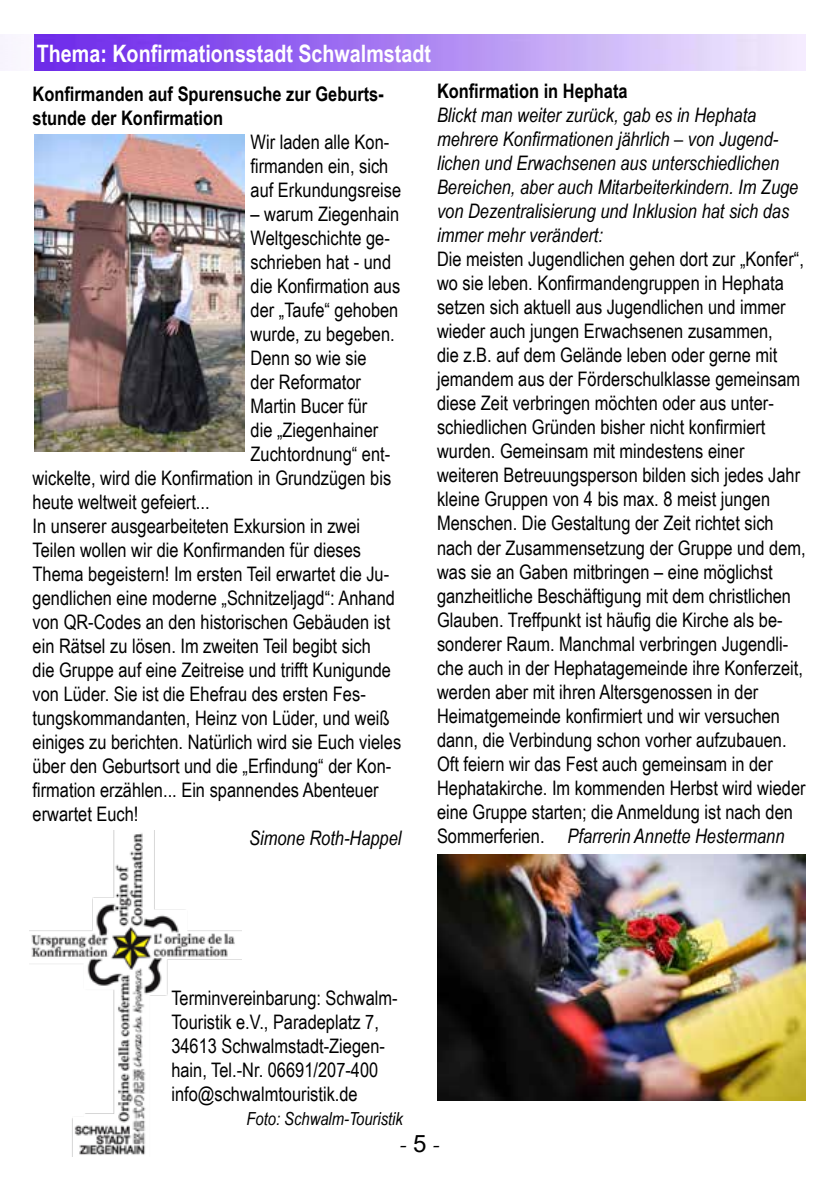
<style>
.page{position:relative;width:840px;height:1191px;background:#fff}
.page>*{position:absolute;margin:0;border:0;box-sizing:border-box;transform-origin:0 0}
.t1{font:700 24px "Arial Narrow";color:#fff}
.t2{font:24px "Minion Pro";color:#000}
.t3{font:20px/24px "Arial Narrow";color:#000}
.t4{font:italic 20px/24px "Arial Narrow";color:#000}
.t5{font:700 20px/24px "Arial Narrow";color:#000}
.t6{font:italic 18px "Arial Narrow";color:#000}
.s1{font-style:italic}
.s2{font-family:"Arial"}
</style>
<div class="page">
<img style="left:34px;top:34px;width:771px;height:37px">
<img style="left:437px;top:855px;width:368px;height:245px">
<img style="left:34px;top:135px;width:211px;height:316px">
<img style="left:29px;top:830px;width:213px;height:327px">
<p class="t1" style="left:37px;top:35px;width:395px">Thema: Konfirmationsstadt Schwalmstadt</p>
<p class="t5" style="left:33px;top:81px;width:352px">Konfirmanden auf Spurensuche zur Geburts&shy;stunde der Konfirmation</p>
<p class="t3" style="left:250px;top:129px;width:152px">Wir laden alle Kon&shy;firmanden ein, sich auf Erkundungsreise</p>
<p class="t3" style="left:250px;top:201px;width:150px">– warum Ziegenhain</p>
<p class="t3" style="left:250px;top:225px;width:141px">Weltgeschichte ge-</p>
<p class="t3" style="left:250px;top:249px;width:142px">schrieben hat - und</p>
<p class="t3" style="left:250px;top:273px;width:151px">die Konfirmation aus</p>
<p class="t3" style="left:250px;top:297px;width:149px">der „Taufe“ gehoben</p>
<p class="t3" style="left:250px;top:321px;width:146px">wurde, zu begeben.</p>
<p class="t3" style="left:250px;top:345px;width:117px">Denn so wie sie</p>
<p class="t3" style="left:250px;top:369px;width:112px">der Reformator</p>
<p class="t3" style="left:250px;top:393px;width:118px">Martin Bucer für</p>
<p class="t3" style="left:250px;top:417px;width:129px">die „Ziegenhainer</p>
<p class="t3" style="left:250px;top:441px;width:141px">Zuchtordnung“ ent-</p>
<p class="t3" style="left:33px;top:465px;width:360px">wickelte, wird die Konfirmation in Grundzügen bis</p>
<p class="t3" style="left:33px;top:489px;width:178px">heute weltweit gefeiert...</p>
<p class="t3" style="left:33px;top:513px;width:329px">In unserer ausgearbeiteten Exkursion in zwei</p>
<p class="t3" style="left:33px;top:537px;width:330px">Teilen wollen wir die Konfirmanden für dieses</p>
<p class="t3" style="left:33px;top:561px;width:358px">Thema begeistern! Im ersten Teil erwartet die Ju-</p>
<p class="t3" style="left:33px;top:585px;width:363px">gendlichen eine moderne „Schnitzeljagd“: Anhand</p>
<p class="t3" style="left:33px;top:609px;width:359px">von QR-Codes an den historischen Gebäuden ist</p>
<p class="t3" style="left:33px;top:633px;width:339px">ein Rätsel zu lösen. Im zweiten Teil begibt sich</p>
<p class="t3" style="left:33px;top:657px;width:360px">die Gruppe auf eine Zeitreise und trifft Kunigunde</p>
<p class="t3" style="left:33px;top:681px;width:334px">von Lüder. Sie ist die Ehefrau des ersten Fes-</p>
<p class="t3" style="left:33px;top:705px;width:358px">tungskommandanten, Heinz von Lüder, und weiß</p>
<p class="t3" style="left:33px;top:729px;width:370px">einiges zu berichten. Natürlich wird sie Euch vieles</p>
<p class="t3" style="left:33px;top:753px;width:360px">über den Geburtsort und die „Erfindung“ der Kon-</p>
<p class="t3" style="left:33px;top:777px;width:347px">firmation erzählen... Ein spannendes Abenteuer</p>
<p class="t3" style="left:33px;top:801px;width:107px">erwartet Euch!</p>
<p class="t4" style="left:249px;top:825px;width:154px">Simone Roth-Happel</p>
<p class="t5" style="left:437px;top:78px;width:192px">Konfirmation in Hephata</p>
<p class="t4" style="left:437px;top:103px;width:362px">Blickt man weiter zurück, gab es in Hephata mehrere Konfirmationen jährlich – von Jugend&shy;lichen und Erwachsenen aus unterschiedlichen Bereichen, aber auch Mitarbeiterkindern. Im Zuge von Dezentralisierung und Inklusion hat sich das immer mehr verändert:</p>
<p class="t3" style="left:437px;top:247px;width:370px">Die meisten Jugendlichen gehen dort zur „Konfer“, wo sie leben. Konfirmandengruppen in Hephata setzen sich aktuell aus Jugendlichen und immer wieder auch jungen Erwachsenen zusammen,<br>die z.B. auf dem Gelände leben oder gerne mit jemandem aus der Förderschulklasse gemeinsam diese Zeit verbringen möchten oder aus unter&shy;schiedlichen Gründen bisher nicht konfirmiert wurden. Gemeinsam mit mindestens einer weiteren Betreuungsperson bilden sich jedes Jahr kleine Gruppen von 4 bis max. 8 meist jungen Menschen. Die Gestaltung der Zeit richtet sich nach der Zusammensetzung der Gruppe und dem, was sie an Gaben mitbringen – eine möglichst ganzheitliche Beschäftigung mit dem christlichen Glauben. Treffpunkt ist häufig die Kirche als be&shy;sonderer Raum. Manchmal verbringen Jugendli&shy;che auch in der Hephatagemeinde ihre Konferzeit, werden aber mit ihren Altersgenossen in der Heimatgemeinde konfirmiert und wir versuchen dann, die Verbindung schon vorher aufzubauen.<br>Oft feiern wir das Fest auch gemeinsam in der Hephatakirche. Im kommenden Herbst wird wieder eine Gruppe starten; die Anmeldung ist nach den Sommerferien. <span class="s1">Pfarrerin Annette Hestermann</span></p>
<p class="t3" style="left:171px;top:985px;width:228px">Terminvereinbarung: Schwalm-<br>Touristik e.V., Paradeplatz 7,<br>34613 Schwalmstadt-Ziegen&shy;hain, Tel.-Nr. 06691/207-400 info@schwalmtouristik.de</p>
<p class="t6" style="left:246px;top:1106px;width:158px">Foto: Schwalm-Touristik</p>
<p class="t2" style="left:399px;top:1128px;width:43px">- <span class="s2">5</span> -</p>
</div>
